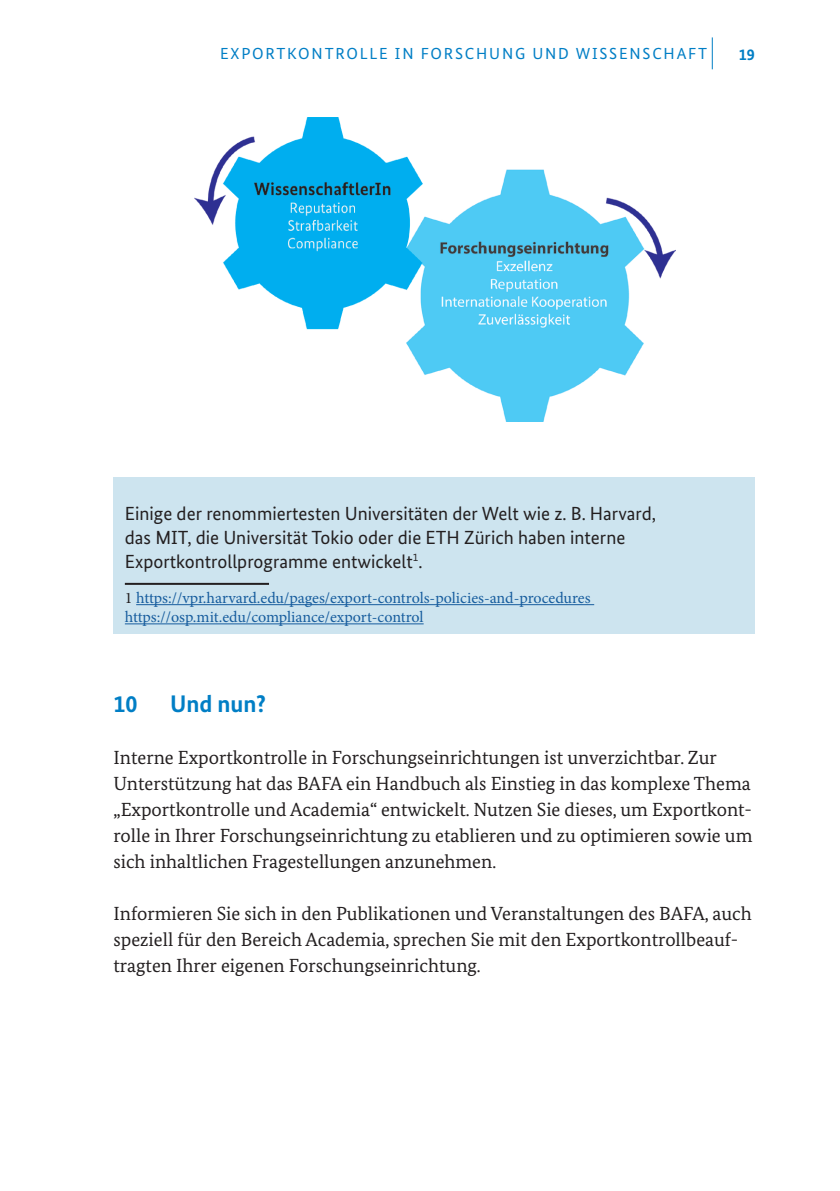
<style>
.page{position:relative;width:840px;height:1191px;background:#fff}
.page>*{position:absolute;margin:0;border:0;box-sizing:border-box;transform-origin:0 0}
.t1{font:700 24px "Bundes Sans";color:#007ec5}
.t2{font:19px/26px "Bundes Serif";color:#231f20}
.t3{font:19px/24px "Bundes Sans";color:#231f20}
.t4{font:16px/19.2px "Minion Pro";letter-spacing:-.005em;color:#175d9e}
.t5{font:16px "Bundes Sans";letter-spacing:.11em;color:#007ec5}
.t6{font:700 16px "Bundes Sans";color:#007ec5}
.s1{color:#231f20}
</style>
<div class="page">
<hr style="left:711px;top:37px;width:1px;height:32px;background:#007ec5">
<div style="left:113px;top:477px;width:641px;height:156px;background:#cde4ef"></div>
<hr style="left:125px;top:583px;width:144px;height:2px;background:#231f20">
<hr style="left:136px;top:604px;width:458px;height:1px;background:#175d9e">
<hr style="left:125px;top:623px;width:298px;height:1px;background:#175d9e">
<img style="left:195px;top:117px;width:479px;height:305px">
<p class="t5" style="left:220px;top:44px;width:488px">EXPORTKONTROLLE IN FORSCHUNG UND WISSENSCHAFT</p>
<p class="t6" style="left:738px;top:44px;width:17px">19</p>
<p class="t3" style="left:125px;top:501px;width:532px">Einige der renommiertesten Universitäten der Welt wie z. B. Harvard, das MIT, die Universität Tokio oder die ETH Zürich haben interne<br>Exportkontrollprogramme entwickelt<sup>1</sup>.</p>
<p class="t4" style="left:125px;top:588px;width:467px"><span class="s1">1</span> https://vpr.harvard.edu/pages/export-controls-policies-and-procedures https://osp.mit.edu/compliance/export-control</p>
<p class="t1" style="left:113px;top:689px;width:25px">10</p>
<p class="t1" style="left:170px;top:689px;width:97px">Und nun?</p>
<p class="t2" style="left:113px;top:744px;width:640px">Interne Exportkontrolle in Forschungseinrichtungen ist unverzichtbar. Zur Unterstützung hat das BAFA ein Handbuch als Einstieg in das komplexe Thema „Exportkontrolle und Academia“ entwickelt. Nutzen Sie dieses, um Exportkont&shy;rolle in Ihrer Forschungseinrichtung zu etablieren und zu optimieren sowie um sich inhaltlichen Fragestellungen anzunehmen.</p>
<p class="t2" style="left:113px;top:900px;width:639px">Informieren Sie sich in den Publikationen und Veranstaltungen des BAFA, auch speziell für den Bereich Academia, sprechen Sie mit den Exportkontrollbeauf&shy;tragten Ihrer eigenen Forschungseinrichtung.</p>
</div>
